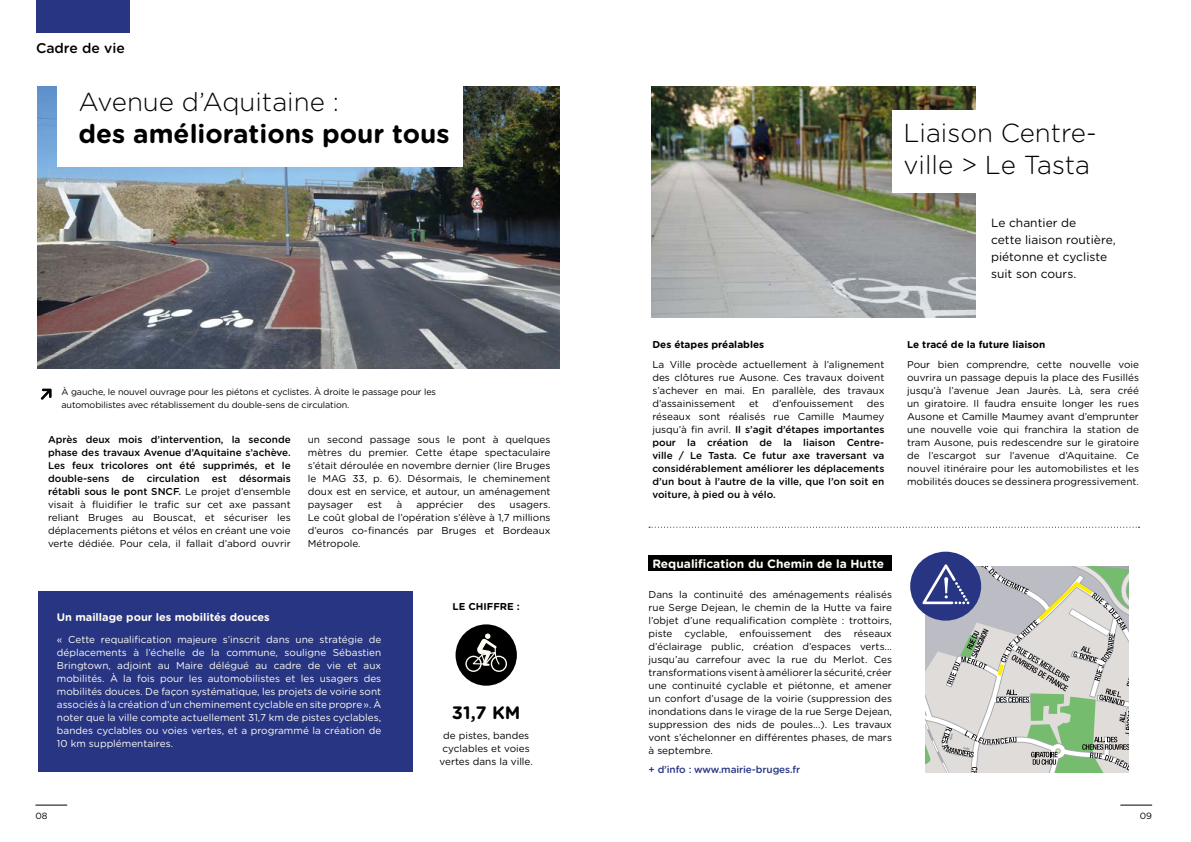
<style>
.page{position:relative;width:1191px;height:842px;background:#fff}
.page>*{position:absolute;margin:0;border:0;box-sizing:border-box;transform-origin:0 0}
.t1{font:700 26.2px "Gotham Rounded";color:#000}
.t2{font:300 26px/31.2px "Gotham Rounded";color:#000}
.t3{font:700 18px "Gotham Rounded";color:#000}
.t4{font:500 14px "Gotham Rounded";color:#000}
.t5{font:12px/17px "Gotham Rounded";color:#000}
.t6{font:700 12px "Gotham Rounded";color:#fffef3}
.t7{font:700 11px "Gotham Rounded";color:#fffef3}
.t8{font:10px/13px "Gotham Rounded";color:#000;text-align:justify}
.t9{font:10px/13px "Gotham Rounded";color:#fffef3;text-align:justify}
.t10{font:500 10px/13px "Gotham Rounded";color:#000;text-align:justify}
.t11{font:700 10px "Gotham Rounded";color:#000}
.t12{font:500 10px "Gotham Rounded";letter-spacing:-.01em;color:#283583}
.t13{font:9px/12.1px "Gotham Rounded";letter-spacing:-.01em;color:#000}
.s1{font-weight:500}
.s2{font-weight:400}
</style>
<div class="page">
<hr style="left:35px;top:805px;width:32px;height:1px;background:#000">
<div style="left:36px;top:0;width:94px;height:33px;background:#283583"></div>
<img style="left:38px;top:86px;width:521px;height:283px">
<div style="left:57px;top:81px;width:405px;height:86px;background:#fff"></div>
<svg style="left:41px;top:389px;width:11px;height:11px"></svg>
<div style="left:38px;top:591px;width:374px;height:180px;background:#283583"></div>
<div style="left:455px;top:624px;width:62px;height:62px;background:#000;border-radius:50%"></div>
<svg style="left:465px;top:633px;width:42px;height:39px"></svg>
<hr style="left:1120px;top:805px;width:32px;height:1px;background:#000">
<img style="left:651px;top:86px;width:324px;height:232px">
<div style="left:892px;top:111px;width:207px;height:82px;background:#fff"></div>
<div style="left:648px;top:556px;width:244px;height:15px;background:#000"></div>
<div style="left:910px;top:552px;width:71px;height:69px;background:#283583;border-radius:50%"></div>
<svg style="left:922px;top:564px;width:207px;height:209px"></svg>
<svg style="left:649px;top:527px;width:490px;height:1px"></svg>
<h3 class="t4" style="left:36px;top:38px;width:90px">Cadre de vie</h3>
<h2 class="t2" style="left:78px;top:85px;width:262px">Avenue d’Aquitaine :</h2>
<h1 class="t1" style="left:78px;top:114px;width:372px">des améliorations pour tous</h1>
<p class="t13" style="left:61px;top:386px;width:376px">À gauche, le nouvel ouvrage pour les piétons et cyclistes. À droite le passage pour les automobilistes avec rétablissement du double-sens de circulation.</p>
<p class="t8" style="left:48px;top:432px;width:244px"><span class="s1">Après deux mois d’intervention, la seconde phase des travaux Avenue d’Aquitaine s’achève.<br>Les feux tricolores ont été supprimés, et le double-sens de circulation est désormais rétabli sous le pont SNCF.</span> Le projet d’ensemble visait à fluidifier le trafic sur cet axe passant reliant Bruges au Bouscat, et sécuriser les déplacements piétons et vélos en créant une voie verte dédiée. Pour cela, il fallait d’abord ouvrir</p>
<p class="t8" style="left:308px;top:432px;width:244px">un second passage sous le pont à quelques mètres du premier. Cette étape spectaculaire s’était déroulée en novembre dernier (lire Bruges le MAG 33, p. 6). Désormais, le cheminement doux est en service, et autour, un aménagement paysager</p>
<p class="t8" style="left:367px;top:497px;width:16px">est</p>
<p class="t8" style="left:396px;top:497px;width:7px">à</p>
<p class="t8" style="left:416px;top:497px;width:49px">apprécier</p>
<p class="t8" style="left:478px;top:497px;width:19px">des</p>
<p class="t8" style="left:308px;top:497px;width:244px;text-indent:202px">usagers.<br>Le coût global de l’opération s’élève à 1,7 millions d’euros co-financés par Bruges et Bordeaux Métropole.</p>
<p class="t7" style="left:57px;top:609px;width:214px">Un maillage pour les mobilités douces</p>
<p class="t9" style="left:57px;top:632px;width:326px">« Cette requalification majeure s’inscrit dans une stratégie de déplacements à l’échelle de la commune, souligne Sébastien Bringtown, adjoint au Maire délégué au cadre de vie et aux mobilités. À la fois pour les automobilistes et les usagers des mobilités douces. De façon systématique, les projets de voirie sont associés à la création d’un cheminement cyclable en site propre ». À noter que la ville compte actuellement 31,7 km de pistes cyclables, bandes cyclables ou voies vertes, et a programmé la création de 10 km supplémentaires.</p>
<p class="t13" style="left:35px;top:810px;width:14px">08</p>
<p class="t11" style="left:452px;top:599px;width:69px">LE CHIFFRE :</p>
<h3 class="t3" style="left:452px;top:700px;width:70px">31,7 KM</h3>
<p class="t8" style="left:439px;top:728px;width:95px;text-align:center">de pistes, bandes cyclables et voies vertes dans la ville.</p>
<h2 class="t2" style="left:903px;top:116px;width:195px">Liaison Centre&shy;ville &gt; Le Tasta</h2>
<p class="t5" style="left:991px;top:213px;width:126px">Le chantier de<br>cette liaison routière, piétonne et cycliste suit son cours.</p>
<p class="t11" style="left:652px;top:337px;width:113px">Des étapes préalables</p>
<p class="t8" style="left:652px;top:357px;width:233px">La Ville procède actuellement à l’alignement des clôtures rue Ausone. Ces travaux doivent s’achever en mai. En parallèle, des travaux d’assainissement</p>
<p class="t10" style="left:652px;top:396px;width:233px;text-indent:214px"><span class="s2">des réseaux sont réalisés rue Camille Maumey jusqu’à fin avril.</span> Il s’agit d’étapes importantes pour la création de la liaison Centre&shy;ville / Le Tasta. Ce futur axe traversant va considérablement améliorer les déplacements d’un bout à l’autre de la ville, que l’on soit en voiture, à pied ou à vélo.</p>
<p class="t8" style="left:749px;top:396px;width:11px">et</p>
<p class="t8" style="left:772px;top:396px;width:82px">d’enfouissement</p>
<p class="t11" style="left:907px;top:337px;width:140px">Le tracé de la future liaison</p>
<p class="t8" style="left:907px;top:357px;width:233px">Pour bien comprendre, cette nouvelle voie ouvrira un passage depuis la place des Fusillés jusqu’à l’avenue Jean Jaurès. Là, sera créé un giratoire. Il faudra ensuite longer les rues Ausone et Camille Maumey avant d’emprunter une nouvelle voie qui franchira la station de tram Ausone, puis redescendre sur le giratoire de l’escargot sur l’avenue d’Aquitaine. Ce nouvel itinéraire pour les automobilistes et les mobilités douces se dessinera progressivement.</p>
<p class="t6" style="left:652px;top:554px;width:233px">Requalification du Chemin de la Hutte</p>
<p class="t8" style="left:648px;top:587px;width:245px">Dans la continuité des aménagements réalisés rue Serge Dejean, le chemin de la Hutte va faire l’objet d’une requalification complète : trottoirs, piste cyclable, enfouissement des réseaux d’éclairage public, création d’espaces verts... jusqu’au carrefour avec la rue du Merlot. Ces transformations visent à améliorer la sécurité, créer une continuité cyclable et piétonne, et amener un confort d’usage de la voirie (suppression des inondations dans le virage de la rue Serge Dejean, suppression des nids de poules...). Les travaux vont s’échelonner en différentes phases, de mars à septembre.</p>
<p class="t12" style="left:648px;top:762px;width:153px">+ d’info : www.mairie-bruges.fr</p>
<p class="t13" style="left:1139px;top:810px;width:14px">09</p>
</div>
